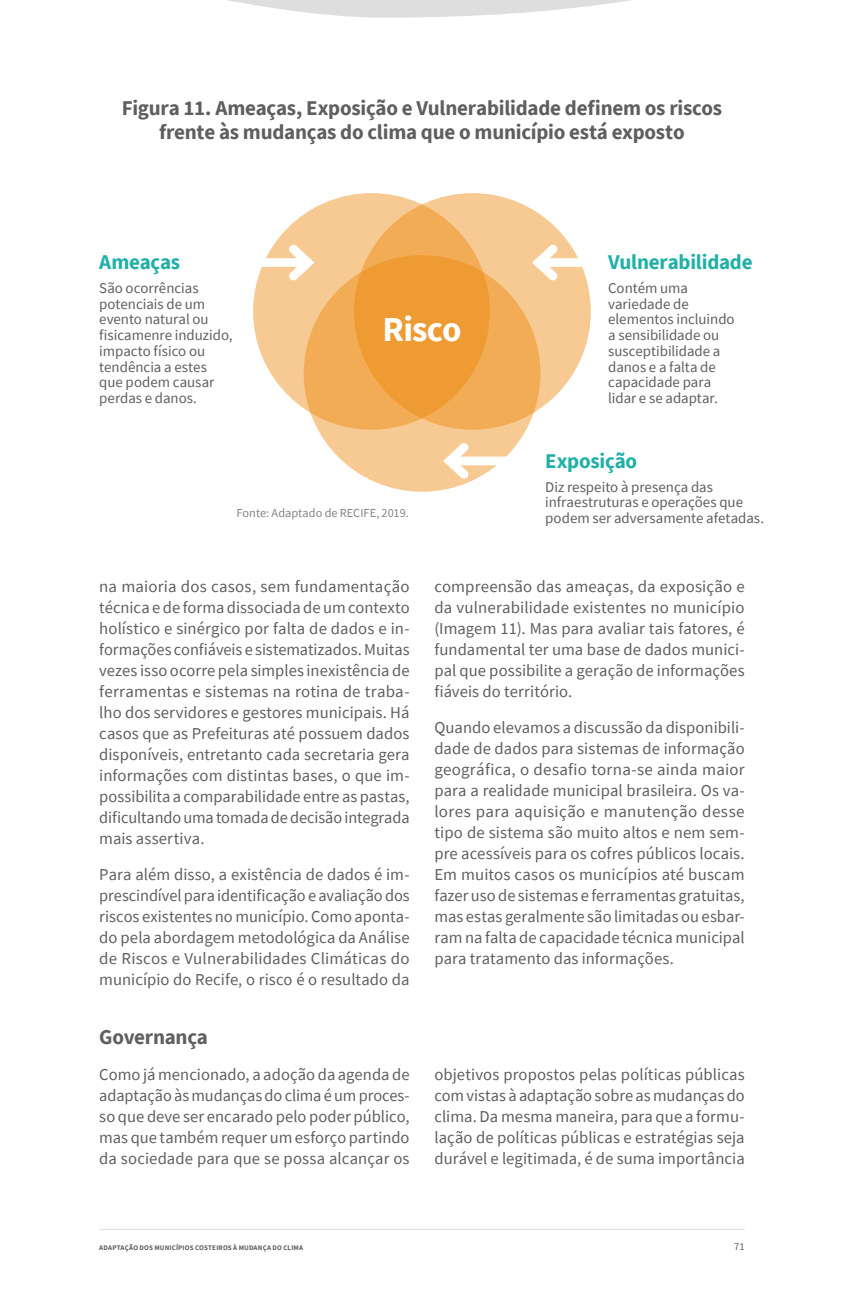
<style>
.page{position:relative;width:844px;height:1290px;background:#fff}
.page>*{position:absolute;margin:0;border:0;box-sizing:border-box;transform-origin:0 0}
.t1{font:700 35px "Source Sans Pro";letter-spacing:-.02em;color:#fff}
.t2{font:700 21px/24.5px "Source Sans Pro";letter-spacing:-.01em;color:#5f5f5f;text-align:center}
.t3{font:700 21px "Source Sans Pro";letter-spacing:-.01em;color:#21b0a8}
.t4{font:16.62px/21px "Source Sans Pro";letter-spacing:.005em;color:#5f5f5f;text-align:justify}
.t5{font:14.88px/15.8px "Source Sans Pro";color:#5f5f5f}
.t6{font:12.25px "Source Sans Pro";letter-spacing:.005em;color:#848484}
.t7{font:10.5px "Source Sans Pro";color:#5f5f5f}
.t8{font:700 7px "Source Sans Pro";letter-spacing:.025em;color:#5f5f5f}
</style>
<div class="page">
<hr style="left:99px;top:1229px;width:645px;height:1px;background:#dedede">
<svg style="left:228px;top:0;width:403px;height:18px"></svg>
<div style="left:253px;top:193px;width:237px;height:237px;background:#f7ca93;border-radius:50%"></div>
<svg style="left:354px;top:193px;width:236px;height:237px;background:#f5c284"></svg>
<svg style="left:303px;top:255px;width:237px;height:237px;background:#f1aa54"></svg>
<div style="left:538px;top:258px;width:63px;height:9px;background:#fff"></div>
<svg style="left:525px;top:237px;width:40px;height:51px"></svg>
<div style="left:223px;top:258px;width:85px;height:9px;background:#fff"></div>
<svg style="left:281px;top:244px;width:34px;height:37px"></svg>
<div style="left:449px;top:456px;width:103px;height:9px;background:#fff"></div>
<svg style="left:436px;top:435px;width:40px;height:52px"></svg>
<p class="t2" style="left:122px;top:95px;width:602px">Figura 11. Ameaças, Exposição e Vulnerabilidade definem os riscos frente às mudanças do clima que o município está exposto</p>
<p class="t3" style="left:99px;top:248px;width:82px">Ameaças</p>
<p class="t3" style="left:608px;top:248px;width:146px">Vulnerabilidade</p>
<p class="t5" style="left:99px;top:280px;width:135px">São ocorrências potenciais de um evento natural ou fisicamenre induzido, impacto físico ou tendência a estes que podem causar perdas e danos.</p>
<p class="t5" style="left:608px;top:280px;width:128px">Contém uma variedade de elementos incluindo a sensibilidade ou susceptibilidade a danos e a falta de capacidade para lidar e se adaptar.</p>
<h1 class="t1" style="left:382px;top:305px;width:80px">Risco</h1>
<p class="t6" style="left:236px;top:505px;width:174px">Fonte: Adaptado de RECIFE, 2019.</p>
<p class="t4" style="left:99px;top:576px;width:312px">na maioria dos casos, sem fundamentação técnica e de forma dissociada de um contexto holístico e sinérgico por falta de dados e in&shy;formações confiáveis e sistematizados. Muitas vezes isso ocorre pela simples inexistência de ferramentas e sistemas na rotina de traba&shy;lho dos servidores e gestores municipais. Há casos que as Prefeituras até possuem dados disponíveis, entretanto cada secretaria gera informações com distintas bases, o que im&shy;possibilita a comparabilidade entre as pastas, dificultando uma tomada de decisão integrada mais assertiva.</p>
<p class="t4" style="left:99px;top:863px;width:312px">Para além disso, a existência de dados é im&shy;prescindível para identificação e avaliação dos riscos existentes no município. Como aponta&shy;do pela abordagem metodológica da Análise de Riscos e Vulnerabilidades Climáticas do município do Recife, o risco é o resultado da</p>
<p class="t3" style="left:545px;top:446px;width:93px">Exposição</p>
<p class="t5" style="left:545px;top:479px;width:220px">Diz respeito à presença das infraestruturas e operações que podem ser adversamente afetadas.</p>
<p class="t4" style="left:434px;top:576px;width:312px">compreensão das ameaças, da exposição e da vulnerabilidade existentes no município (Imagem 11). Mas para avaliar tais fatores, é fundamental ter uma base de dados munici&shy;pal que possibilite a geração de informações fiáveis do território.</p>
<p class="t4" style="left:434px;top:716px;width:312px">Quando elevamos a discussão da disponibili&shy;dade de dados para sistemas de informação geográfica, o desafio torna-se ainda maior para a realidade municipal brasileira. Os va&shy;lores para aquisição e manutenção desse tipo de sistema são muito altos e nem sem&shy;pre acessíveis para os cofres públicos locais.<br>Em muitos casos os municípios até buscam fazer uso de sistemas e ferramentas gratuitas, mas estas geralmente são limitadas ou esbar&shy;ram na falta de capacidade técnica municipal para tratamento das informações.</p>
<p class="t2" style="left:99px;top:1024px;width:110px">Governança</p>
<p class="t4" style="left:99px;top:1063px;width:312px">Como já mencionado, a adoção da agenda de adaptação às mudanças do clima é um proces&shy;so que deve ser encarado pelo poder público, mas que também requer um esforço partindo da sociedade para que se possa alcançar os</p>
<p class="t4" style="left:434px;top:1063px;width:312px">objetivos propostos pelas políticas públicas com vistas à adaptação sobre as mudanças do clima. Da mesma maneira, para que a formu&shy;lação de políticas públicas e estratégias seja durável e legitimada, é de suma importância</p>
<p class="t8" style="left:99px;top:1242px;width:205px">ADAPTAÇÃO DOS MUNICÍPIOS COSTEIROS À MUDANÇA DO CLIMA</p>
<p class="t7" style="left:734px;top:1239px;width:12px">71</p>
</div>
